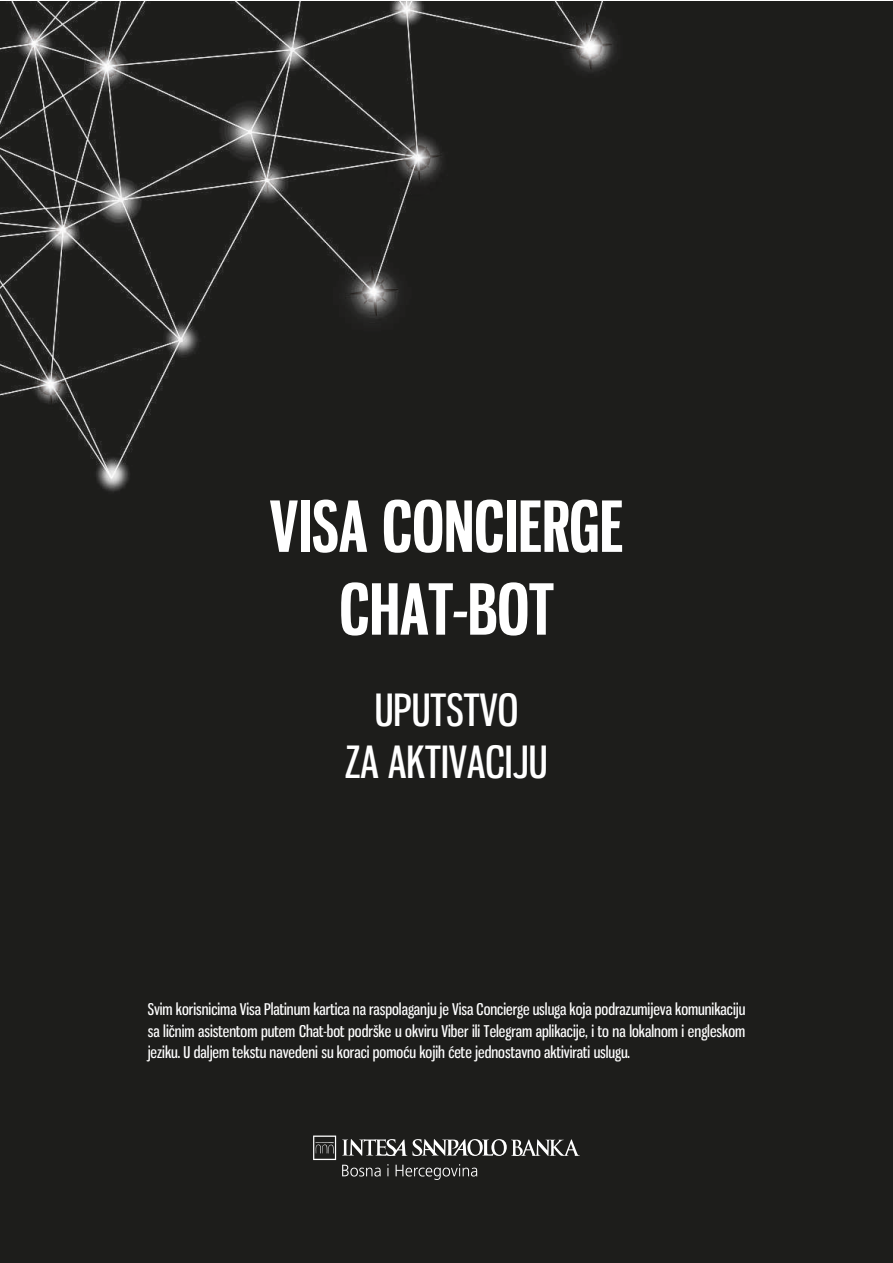
<style>
.page{position:relative;width:893px;height:1263px;background:#fff}
.page>*{position:absolute;margin:0;border:0;box-sizing:border-box;transform-origin:0 0}
.t1{font:700 69px/82.8px "Gnuolane Rg";color:#fff;text-align:center}
.t2{font:43.65px/52.3px "Gnuolane Rg";color:#fff;text-align:center}
.t3{font:15.9px/21.8px "Gnuolane Rg";color:#fff;text-align:justify}
</style>
<div class="page">
<div style="left:0;top:1px;width:893px;height:1262px;background:#1d1d1b"></div>
<svg style="left:313px;top:1135px;width:23px;height:25px"></svg>
<svg style="left:342px;top:1165px;width:39px;height:11px"></svg>
<svg style="left:387px;top:1164px;width:1px;height:12px"></svg>
<svg style="left:396px;top:1164px;width:81px;height:16px"></svg>
<svg style="left:342px;top:1139px;width:238px;height:17px"></svg>
<h1 class="t1" style="left:270px;top:485px;width:355px">VISA CONCIERGE<br>CHAT-BOT</h1>
<h2 class="t2" style="left:345px;top:684px;width:204px">UPUTSTVO<br>ZA AKTIVACIJU</h2>
<p class="t3" style="left:148px;top:998px;width:599px">Svim korisnicima Visa Platinum kartica na raspolaganju je Visa Concierge usluga koja podrazumijeva komunikaciju sa ličnim asistentom putem Chat-bot podrške u okviru Viber ili Telegram aplikacije, i to na lokalnom i engleskom jeziku. U daljem tekstu navedeni su koraci pomoću kojih ćete jednostavno aktivirati uslugu.</p>
</div>
